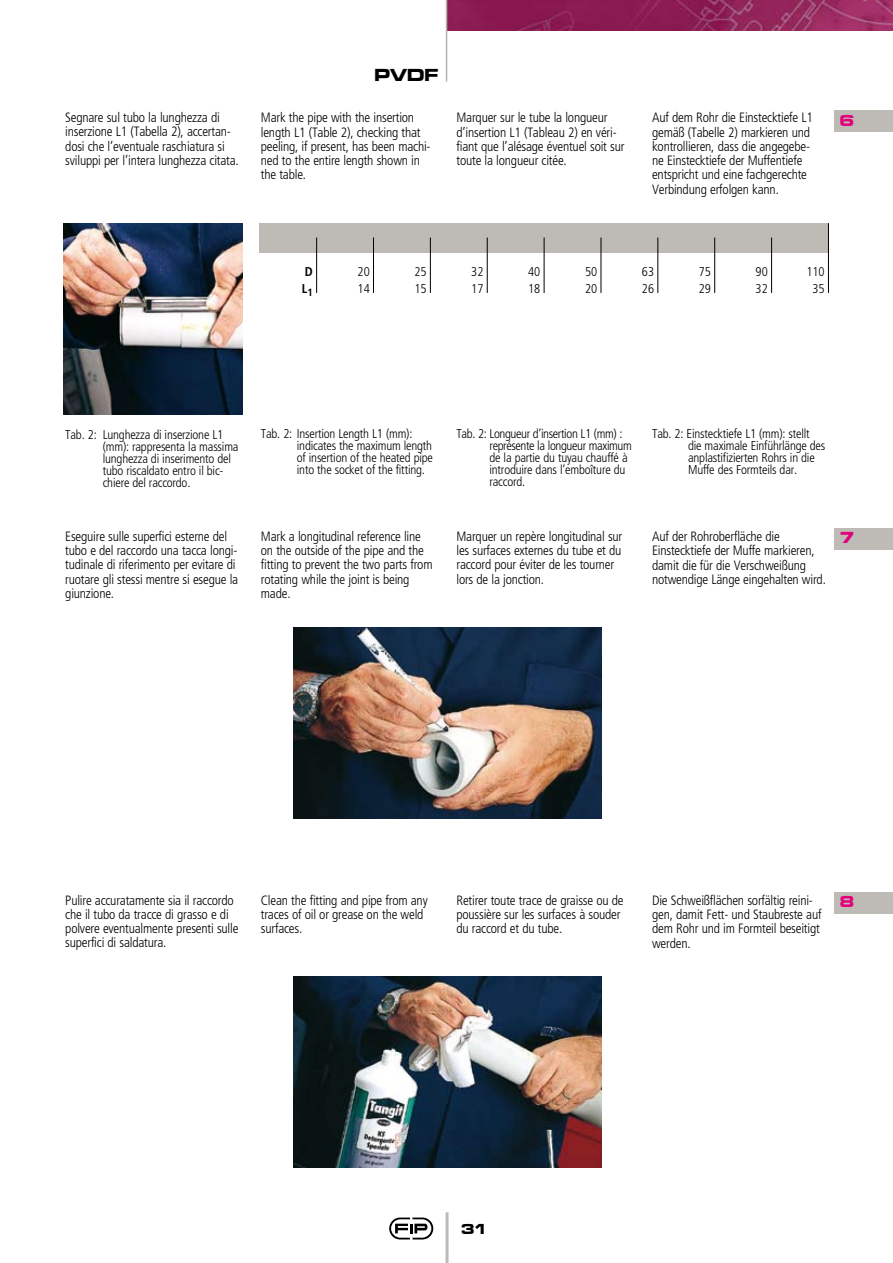
<style>
.page{position:relative;width:893px;height:1263px;background:#fff}
.page>*{position:absolute;margin:0;border:0;box-sizing:border-box;transform-origin:0 0}
.t1{font:18px "Microgramma D Bold Exte";color:#000}
.t2{font:16.5px "Microgramma D Bold Exte";color:#e3007b}
.t3{font:15px "Microgramma D Bold Exte";color:#000}
.t4{font:300 condensed 13.5px/14.2px "Frutiger";letter-spacing:-.015em;color:#000}
.t5{font:300 condensed 12.75px/12px "Frutiger";letter-spacing:-.015em;color:#000}
.t6{font:700 condensed 12.75px/16.5px "Frutiger";color:#000}
</style>
<div class="page">
<hr style="left:446px;top:1212px;width:3px;height:51px;background:#bebab6">
<svg style="left:389px;top:1217px;width:44px;height:22px"></svg>
<img style="left:447px;top:0;width:446px;height:30px">
<hr style="left:446px;top:0;width:1px;height:82px;background:#b1b3b4">
<img style="left:64px;top:223px;width:178px;height:191px">
<div style="left:259px;top:223px;width:570px;height:30px;background:#bebab6"></div>
<hr style="left:828px;top:223px;width:1px;height:70px;background:#000">
<hr style="left:771px;top:238px;width:1px;height:55px;background:#000">
<hr style="left:714px;top:238px;width:1px;height:55px;background:#000">
<hr style="left:316px;top:238px;width:1px;height:55px;background:#000">
<hr style="left:373px;top:238px;width:1px;height:55px;background:#000">
<hr style="left:430px;top:238px;width:1px;height:55px;background:#000">
<hr style="left:487px;top:238px;width:1px;height:55px;background:#000">
<hr style="left:544px;top:238px;width:1px;height:55px;background:#000">
<hr style="left:601px;top:238px;width:1px;height:55px;background:#000">
<hr style="left:657px;top:238px;width:1px;height:55px;background:#000">
<img style="left:294px;top:628px;width:307px;height:191px">
<img style="left:294px;top:976px;width:307px;height:191px">
<div style="left:834px;top:111px;width:59px;height:21px;background:#bebab6"></div>
<div style="left:834px;top:528px;width:59px;height:22px;background:#bebab6"></div>
<div style="left:834px;top:892px;width:59px;height:22px;background:#bebab6"></div>
<p class="t4" style="left:65px;top:111px;width:175px">Segnare sul tubo la lunghezza di inserzione L1 (Tabella 2), accertan&shy;dosi che l’eventuale raschiatura si sviluppi per l’intera lunghezza citata.</p>
<h1 class="t1" style="left:375px;top:63px;width:65px">PVDF</h1>
<p class="t4" style="left:261px;top:111px;width:171px">Mark the pipe with the insertion length L1 (Table 2), checking that peeling, if present, has been machi&shy;ned to the entire length shown in the table.</p>
<p class="t4" style="left:456px;top:111px;width:170px">Marquer sur le tube la longueur d’insertion L1 (Tableau 2) en véri&shy;fiant que l’alésage éventuel soit sur toute la longueur citée.</p>
<p class="t4" style="left:652px;top:111px;width:162px">Auf dem Rohr die Einstecktiefe L1 gemäß (Tabelle 2) markieren und kontrollieren, dass die angegebe&shy;ne Einstecktiefe der Muffentiefe entspricht und eine fachgerechte<br>Verbindung erfolgen kann.</p>
<p class="t2" style="left:840px;top:109px;width:16px">6</p>
<p class="t6" style="left:302px;top:264px;width:13px">D<br>L<sub>1</sub></p>
<p class="t5" style="left:358px;top:264px;width:14px;line-height:16.5px">20<br>14</p>
<p class="t5" style="left:414px;top:264px;width:14px;line-height:16.5px">25<br>15</p>
<p class="t5" style="left:471px;top:264px;width:14px;line-height:16.5px">32<br>17</p>
<p class="t5" style="left:528px;top:264px;width:14px;line-height:16.5px">40<br>18</p>
<p class="t5" style="left:585px;top:264px;width:14px;line-height:16.5px">50<br>20</p>
<p class="t5" style="left:642px;top:264px;width:14px;line-height:16.5px">63<br>26</p>
<p class="t5" style="left:699px;top:264px;width:14px;line-height:16.5px">75<br>29</p>
<p class="t5" style="left:756px;top:264px;width:14px;line-height:16.5px">90<br>32</p>
<p class="t5" style="left:806px;top:264px;width:20px;line-height:16.5px;text-align:center">110<br>35</p>
<p class="t5" style="left:103px;top:428px;width:137px;text-indent:-37px">Tab. 2: Lunghezza di inserzione L1 (mm): rappresenta la massima lunghezza di inserimento del tubo riscaldato entro il bic&shy;chiere del raccordo.</p>
<p class="t5" style="left:297px;top:427px;width:138px;text-indent:-36px">Tab. 2: Insertion Length L1 (mm): indicates the maximum length of insertion of the heated pipe into the socket of the fitting.</p>
<p class="t5" style="left:489px;top:427px;width:144px;text-indent:-33px">Tab. 2: Longueur d’insertion L1 (mm) : représente la longueur maximum de la partie du tuyau chauffé à introduire dans l’emboîture du raccord.</p>
<p class="t5" style="left:688px;top:427px;width:139px;text-indent:-36px">Tab. 2: Einstecktiefe L1 (mm): stellt die maximale Einführlänge des anplastifizierten Rohrs in die<br>Muffe des Formteils dar.</p>
<p class="t4" style="left:65px;top:529px;width:174px">Eseguire sulle superfici esterne del tubo e del raccordo una tacca longi&shy;tudinale di riferimento per evitare di ruotare gli stessi mentre si esegue la giunzione.</p>
<p class="t4" style="left:261px;top:529px;width:173px">Mark a longitudinal reference line on the outside of the pipe and the fitting to prevent the two parts from rotating while the joint is being made.</p>
<p class="t4" style="left:456px;top:529px;width:167px">Marquer un repère longitudinal sur les surfaces externes du tube et du raccord pour éviter de les tourner lors de la jonction.</p>
<p class="t4" style="left:652px;top:529px;width:175px">Auf der Rohroberfläche die Einstecktiefe der Muffe markieren, damit die für die Verschweißung notwendige Länge eingehalten wird.</p>
<p class="t2" style="left:840px;top:527px;width:16px">7</p>
<p class="t4" style="left:65px;top:893px;width:175px">Pulire accuratamente sia il raccordo che il tubo da tracce di grasso e di polvere eventualmente presenti sulle superfici di saldatura.</p>
<p class="t4" style="left:261px;top:893px;width:168px">Clean the fitting and pipe from any traces of oil or grease on the weld surfaces.</p>
<p class="t4" style="left:456px;top:893px;width:169px">Retirer toute trace de graisse ou de poussière sur les surfaces à souder du raccord et du tube.</p>
<p class="t4" style="left:652px;top:893px;width:171px">Die Schweißflächen sorfältig reini&shy;gen, damit Fett- und Staubreste auf dem Rohr und im Formteil beseitigt werden.</p>
<p class="t2" style="left:840px;top:891px;width:16px">8</p>
<p class="t3" style="left:461px;top:1218px;width:28px">31</p>
</div>
